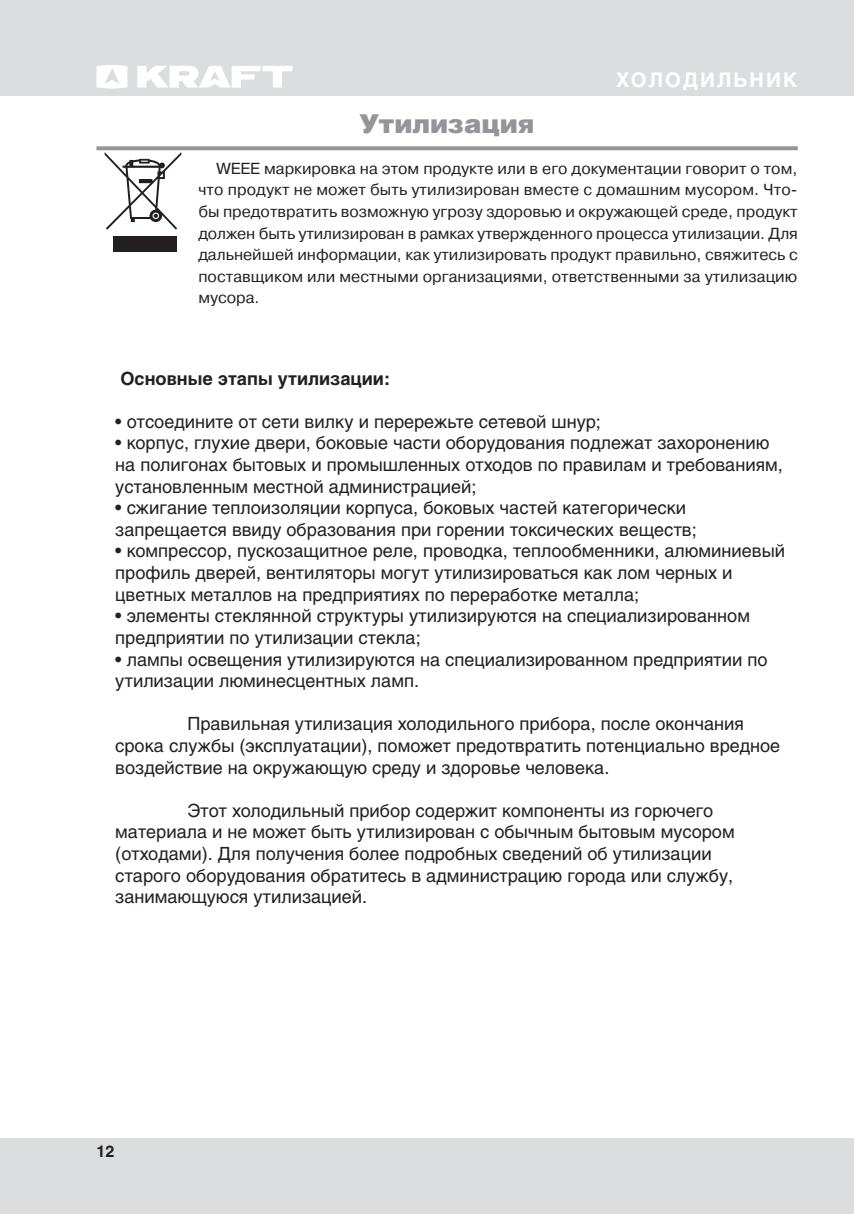
<style>
.page{position:relative;width:854px;height:1214px;background:#fff}
.page>*{position:absolute;margin:0;border:0;box-sizing:border-box;transform-origin:0 0}
.t1{font:900 26px "Helios";color:#939598}
.t2{font:700 20px "Helios";letter-spacing:.1em;color:#fff}
.t3{font:18px/21.6px "Helios C";color:#242021}
.t4{font:700 18px "Helios C";color:#242021}
.t5{font:16px/21.6px "Pragmatica C";letter-spacing:.005em;color:#231f20;text-align:justify}
.t6{font:700 16px "Helios";color:#231f20}
</style>
<div class="page">
<hr style="left:853px;top:0;width:1px;height:95px;background:#dcdddf">
<hr style="left:853px;top:1138px;width:1px;height:75px;background:#dcdddf">
<div style="left:0;top:0;width:853px;height:95px;background:#dcdddf"></div>
<div style="left:0;top:1138px;width:853px;height:75px;background:#dcdddf"></div>
<svg style="left:96px;top:65px;width:31px;height:23px"></svg>
<svg style="left:137px;top:66px;width:155px;height:22px"></svg>
<svg style="left:96px;top:146px;width:701px;height:4px;background:#9a9c9f"></svg>
<div style="left:113px;top:236px;width:63px;height:16px;background:#231f20"></div>
<svg style="left:105px;top:152px;width:76px;height:77px"></svg>
<p class="t2" style="left:616px;top:68px;width:183px">ХОЛОДИЛЬНИК</p>
<h1 class="t1" style="left:359px;top:107px;width:176px">Утилизация</h1>
<p class="t5" style="left:198px;top:158px;width:601px;text-indent:18px">WЕЕЕ маркировка на этом продукте или в его документации говорит о том, что продукт не может быть утилизирован вместе с домашним мусором. Что&shy;бы предотвратить возможную угрозу здоровью и окружающей среде, продукт должен быть утилизирован в рамках утвержденного процесса утилизации. Для дальнейшей информации, как утилизировать продукт правильно, свяжитесь с поставщиком или местными организациями, ответственными за утилизацию мусора.</p>
<p class="t4" style="left:120px;top:367px;width:271px">Основные этапы утилизации:</p>
<p class="t3" style="left:115px;top:410px;width:487px">• отсоедините от сети вилку и перережьте сетевой шнур;</p>
<p class="t3" style="left:115px;top:432px;width:668px">• корпус, глухие двери, боковые части оборудования подлежат захоронению на полигонах бытовых и промышленных отходов по правилам и требованиям, установленным местной администрацией;</p>
<p class="t3" style="left:115px;top:497px;width:582px">• сжигание теплоизоляции корпуса, боковых частей категорически запрещается ввиду образования при горении токсических веществ;</p>
<p class="t3" style="left:115px;top:540px;width:671px">• компрессор, пускозащитное реле, проводка, теплообменники, алюминиевый профиль дверей, вентиляторы могут утилизироваться как лом черных и цветных металлов на предприятиях по переработке металла;</p>
<p class="t3" style="left:115px;top:605px;width:636px">• элементы стеклянной структуры утилизируются на специализированном предприятии по утилизации стекла;</p>
<p class="t3" style="left:115px;top:648px;width:653px">• лампы освещения утилизируются на специализированном предприятии по утилизации люминесцентных ламп.</p>
<p class="t3" style="left:115px;top:713px;width:666px;text-indent:72px">Правильная утилизация холодильного прибора, после окончания срока службы (эксплуатации), поможет предотвратить потенциально вредное воздействие на окружающую среду и здоровье человека.</p>
<p class="t3" style="left:115px;top:799px;width:620px;text-indent:72px">Этот холодильный прибор содержит компоненты из горючего материала и не может быть утилизирован с обычным бытовым мусором (отходами). Для получения более подробных сведений об утилизации старого оборудования обратитесь в администрацию города или службу, занимающуюся утилизацией.</p>
<p class="t6" style="left:96px;top:1141px;width:19px">12</p>
</div>
